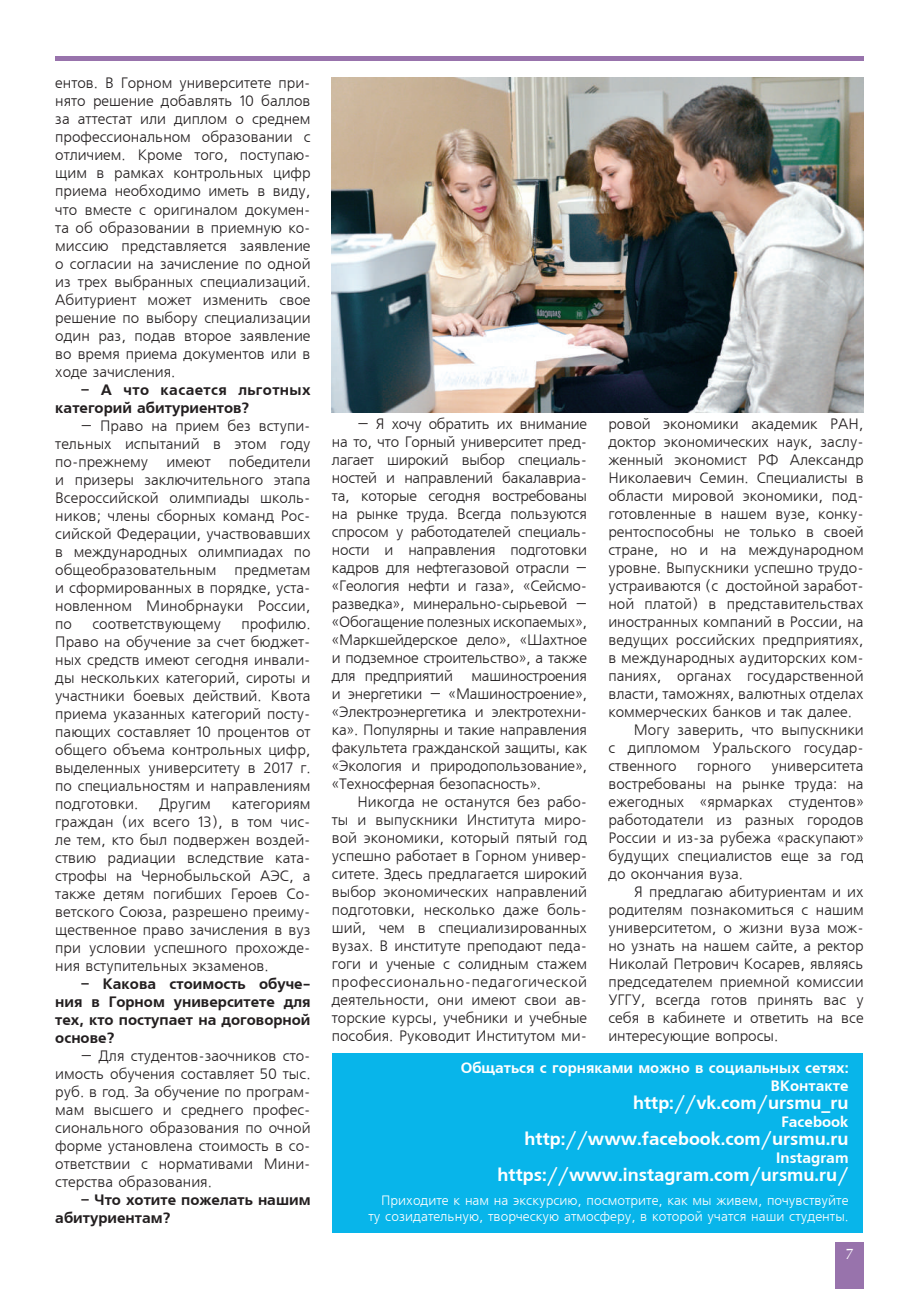
<style>
.page{position:relative;width:919px;height:1289px;background:#fff}
.page>*{position:absolute;margin:0;border:0;box-sizing:border-box;transform-origin:0 0}
.t1{font:18px "AXP Free Set C Bold";color:#fff}
.t2{font:15px/18px "Free Set CTT";color:#231f20;text-align:justify}
.t3{font:15px/18px "AXP Free Set C Bold";color:#231f20}
.t4{font:15px/18px "AXP Free Set C Bold";color:#fff;text-align:right}
.t5{font:15px "AG Opus";color:#fff}
.t6{font:13.5px/16.2px "Free Set CTT";color:#fff;text-align:right}
</style>
<div class="page">
<div style="left:835px;top:1242px;width:28px;height:46px;background:#9873ac"></div>
<hr style="left:55px;top:56px;width:808px;height:4px;background:#9873ac">
<div style="left:332px;top:1053px;width:530px;height:179px;background:#08b5ea"></div>
<img style="left:332px;top:78px;width:531px;height:334px">
<p class="t2" style="left:55px;top:75px;width:257px">ентов. В Горном университете при&shy;нято решение добавлять 10 баллов за аттестат или диплом о среднем профессиональном образовании с отличием. Кроме того, поступаю&shy;щим в рамках контрольных цифр приема необходимо иметь в виду, что вместе с оригиналом докумен&shy;та об образовании в приемную ко&shy;миссию представляется заявление о согласии на зачисление по одной из трех выбранных специализаций.<br>Абитуриент может изменить свое решение по выбору специализации один раз, подав второе заявление во время приема документов или в ходе зачисления.</p>
<p class="t3" style="left:55px;top:381px;width:257px;text-indent:26px">– А что касается льготных категорий абитуриентов?</p>
<p class="t2" style="left:55px;top:417px;width:257px;text-indent:26px">– Право на прием без вступи&shy;тельных испытаний в этом году по-прежнему имеют победители и призеры заключительного этапа Всероссийской олимпиады школь&shy;ников; члены сборных команд Рос&shy;сийской Федерации, участвовавших в международных олимпиадах по общеобразовательным предметам и сформированных в порядке, уста&shy;новленном Минобрнауки России, по</p>
<p class="t2" style="left:55px;top:615px;width:257px;text-indent:186px">профилю.<br>Право на обучение за счет бюджет&shy;ных средств имеют сегодня инвали&shy;ды нескольких категорий, сироты и участники боевых действий. Квота приема указанных категорий посту&shy;пающих составляет 10 процентов от общего объема контрольных цифр, выделенных университету в 2017 г. по специальностям и направлениям подготовки.</p>
<p class="t2" style="left:92px;top:615px;width:130px">соответствующему</p>
<p class="t2" style="left:159px;top:795px;width:53px">Другим</p>
<p class="t2" style="left:55px;top:795px;width:257px;text-indent:176px">категориям граждан (их всего 13), в том чис&shy;ле тем, кто был подвержен воздей&shy;ствию радиации вследствие ката&shy;строфы на Чернобыльской АЭС, а также детям погибших Героев Со&shy;ветского Союза, разрешено преиму&shy;щественное право зачисления в вуз при условии успешного прохожде&shy;ния вступительных экзаменов.</p>
<p class="t3" style="left:55px;top:975px;width:257px;text-align:justify;text-indent:26px">– Какова стоимость обуче&shy;ния в Горном университете для тех, кто поступает на договорной основе?</p>
<p class="t2" style="left:55px;top:1047px;width:257px;text-indent:26px">– Для студентов-заочников сто&shy;имость обучения составляет 50 тыс. руб. в год. За обучение по програм&shy;мам высшего и среднего профес&shy;сионального образования по очной форме установлена стоимость в со&shy;ответствии с нормативами Мини&shy;стерства образования.</p>
<p class="t3" style="left:55px;top:1191px;width:257px;text-indent:26px">– Что хотите пожелать нашим абитуриентам?</p>
<p class="t2" style="left:332px;top:416px;width:257px;text-indent:26px">– Я хочу обратить их внимание на то, что Горный университет пред&shy;лагает широкий выбор специаль&shy;ностей и направлений бакалавриа&shy;та, которые сегодня востребованы на рынке труда. Всегда пользуются спросом у работодателей специаль&shy;ности и направления подготовки кадров для нефтегазовой отрасли – «Геология нефти и газа», «Сейсмо&shy;разведка», минерально-сырьевой – «Обогащение полезных ископаемых», «Маркшейдерское дело», «Шахтное и подземное строительство», а также для предприятий машиностроения и энергетики – «Машиностроение», «Электроэнергетика и электротехни&shy;ка». Популярны и такие направления факультета гражданской защиты, как «Экология и природопользование», «Техносферная безопасность».</p>
<p class="t2" style="left:332px;top:794px;width:257px;text-indent:26px">Никогда не останутся без рабо&shy;ты и выпускники Института миро&shy;вой экономики, который пятый год успешно работает в Горном универ&shy;ситете. Здесь предлагается широкий выбор экономических направлений подготовки, несколько даже боль&shy;ший, чем в специализированных вузах. В институте преподают педа&shy;гоги и ученые с солидным стажем профессионально-педагогической деятельности, они имеют свои ав&shy;торские курсы, учебники и учебные пособия. Руководит Институтом ми-</p>
<p class="t2" style="left:608px;top:416px;width:257px">ровой экономики академик РАН,</p>
<p class="t2" style="left:608px;top:434px;width:257px">доктор экономических наук, заслу-</p>
<p class="t2" style="left:608px;top:452px;width:257px">женный экономист РФ Александр</p>
<p class="t2" style="left:608px;top:470px;width:257px">Николаевич Семин. Специалисты в</p>
<p class="t2" style="left:608px;top:488px;width:257px">области мировой экономики, под-</p>
<p class="t2" style="left:608px;top:506px;width:257px">готовленные в нашем вузе, конку-</p>
<p class="t2" style="left:608px;top:524px;width:257px">рентоспособны не только в своей</p>
<p class="t2" style="left:608px;top:542px;width:257px">стране, но и на международном</p>
<p class="t2" style="left:608px;top:560px;width:257px">уровне. Выпускники успешно трудо-</p>
<p class="t2" style="left:608px;top:578px;width:257px">устраиваются (с достойной заработ-</p>
<p class="t2" style="left:608px;top:596px;width:257px">ной платой) в представительствах</p>
<p class="t2" style="left:608px;top:614px;width:257px">иностранных компаний в России, на</p>
<p class="t2" style="left:608px;top:632px;width:257px">ведущих российских предприятиях,</p>
<p class="t2" style="left:608px;top:650px;width:257px">в международных аудиторских ком-</p>
<p class="t2" style="left:608px;top:668px;width:257px">паниях, органах государственной</p>
<p class="t2" style="left:608px;top:686px;width:257px">власти, таможнях, валютных отделах</p>
<p class="t2" style="left:608px;top:704px;width:245px">коммерческих банков и так далее.</p>
<p class="t2" style="left:634px;top:722px;width:231px">Могу заверить, что выпускники</p>
<p class="t2" style="left:608px;top:740px;width:257px">с дипломом Уральского государ-</p>
<p class="t2" style="left:608px;top:758px;width:70px">ственного</p>
<p class="t2" style="left:697px;top:758px;width:56px">горного</p>
<p class="t2" style="left:608px;top:758px;width:257px;text-indent:163px">университета востребованы на рынке труда: на ежегодных «ярмарках студентов» работодатели из разных городов России и из-за рубежа «раскупают» будущих специалистов еще за год до окончания вуза.</p>
<p class="t2" style="left:608px;top:884px;width:257px;text-indent:26px">Я предлагаю абитуриентам и их родителям познакомиться с нашим университетом, о жизни вуза мож&shy;но узнать на нашем сайте, а ректор Николай Петрович Косарев, являясь председателем приемной комиссии УГГУ, всегда готов принять вас у себя в кабинете и ответить на все интересующие вопросы.</p>
<p class="t4" style="left:460px;top:1059px;width:389px">Общаться с горняками можно в социальных сетях:<br>ВКонтакте</p>
<p class="t1" style="left:633px;top:1092px;width:217px">http://vk.com/ursmu_ru</p>
<p class="t4" style="left:781px;top:1113px;width:69px">Facebook</p>
<p class="t1" style="left:524px;top:1128px;width:325px">http://www.facebook.com/ursmu.ru</p>
<p class="t4" style="left:776px;top:1149px;width:74px">Instagram</p>
<p class="t1" style="left:497px;top:1164px;width:352px">https://www.instagram.com/ursmu.ru/</p>
<p class="t6" style="left:368px;top:1192px;width:481px">Приходите к нам на экскурсию, посмотрите, как мы живем, почувствуйте ту созидательную, творческую атмосферу, в которой учатся наши студенты.</p>
<p class="t5" style="left:845px;top:1245px;width:10px">7</p>
</div>
